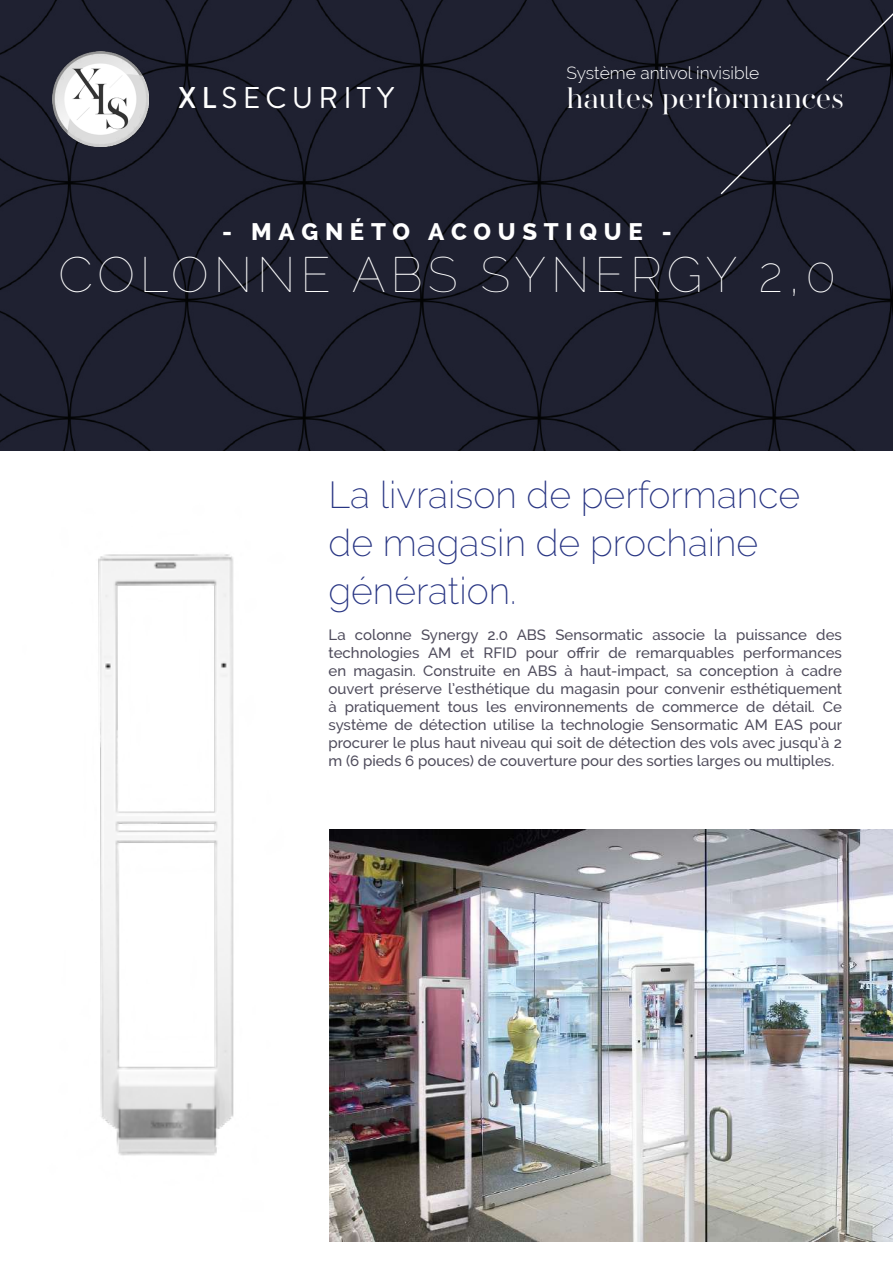
<style>
.page{position:relative;width:893px;height:1263px;background:#fff}
.page>*{position:absolute;margin:0;border:0;box-sizing:border-box;transform-origin:0 0}
.t1{font:100 49.5px "Raleway";letter-spacing:.1em;color:#fff}
.t2{font:200 37.5px/48px "Raleway";color:#283583}
.t3{font:300 30.6px "AW Conqueror Didot";color:#fff}
.t4{font:30px "Brandon Grotesque";letter-spacing:.17em;color:#fff}
.t5{font:800 24px "Raleway";letter-spacing:.28em;color:#fff}
.t6{font:300 17.4px "Raleway";color:#fff}
.t7{font:500 15px/18px "Raleway";color:#4f4c5c;text-align:justify}
.s1{font-weight:500}
</style>
<div class="page">
<div style="left:0;top:0;width:893px;height:451px;background:#1f2131"></div>
<svg style="left:825px;top:9px;width:68px;height:73px"></svg>
<svg style="left:719px;top:123px;width:73px;height:73px"></svg>
<img style="left:52px;top:51px;width:96px;height:96px">
<img style="left:98px;top:554px;width:232px;height:658px">
<img style="left:330px;top:829px;width:563px;height:413px">
<h3 class="t4" style="left:178px;top:77px;width:218px"><span class="s1">XL</span>SECURITY</h3>
<p class="t6" style="left:566px;top:63px;width:194px">Système antivol invisible</p>
<h3 class="t3" style="left:566px;top:75px;width:279px">hautes performances</h3>
<h3 class="t5" style="left:222px;top:217px;width:451px">- MAGNÉTO ACOUSTIQUE -</h3>
<h1 class="t1" style="left:58px;top:246px;width:779px">COLONNE ABS SYNERGY 2,0</h1>
<h2 class="t2" style="left:328px;top:471px;width:473px">La livraison de performance de magasin de prochaine génération.</h2>
<p class="t7" style="left:328px;top:626px;width:515px">La colonne Synergy 2.0 ABS Sensormatic associe la puissance des technologies AM et RFID pour offrir de remarquables performances en magasin. Construite en ABS à haut-impact, sa conception à cadre ouvert préserve l’esthétique du magasin pour convenir esthétiquement à pratiquement tous les environnements de commerce de détail. Ce système de détection utilise la technologie Sensormatic AM EAS pour procurer le plus haut niveau qui soit de détection des vols avec jusqu’à 2 m (6 pieds 6 pouces) de couverture pour des sorties larges ou multiples.</p>
</div>
